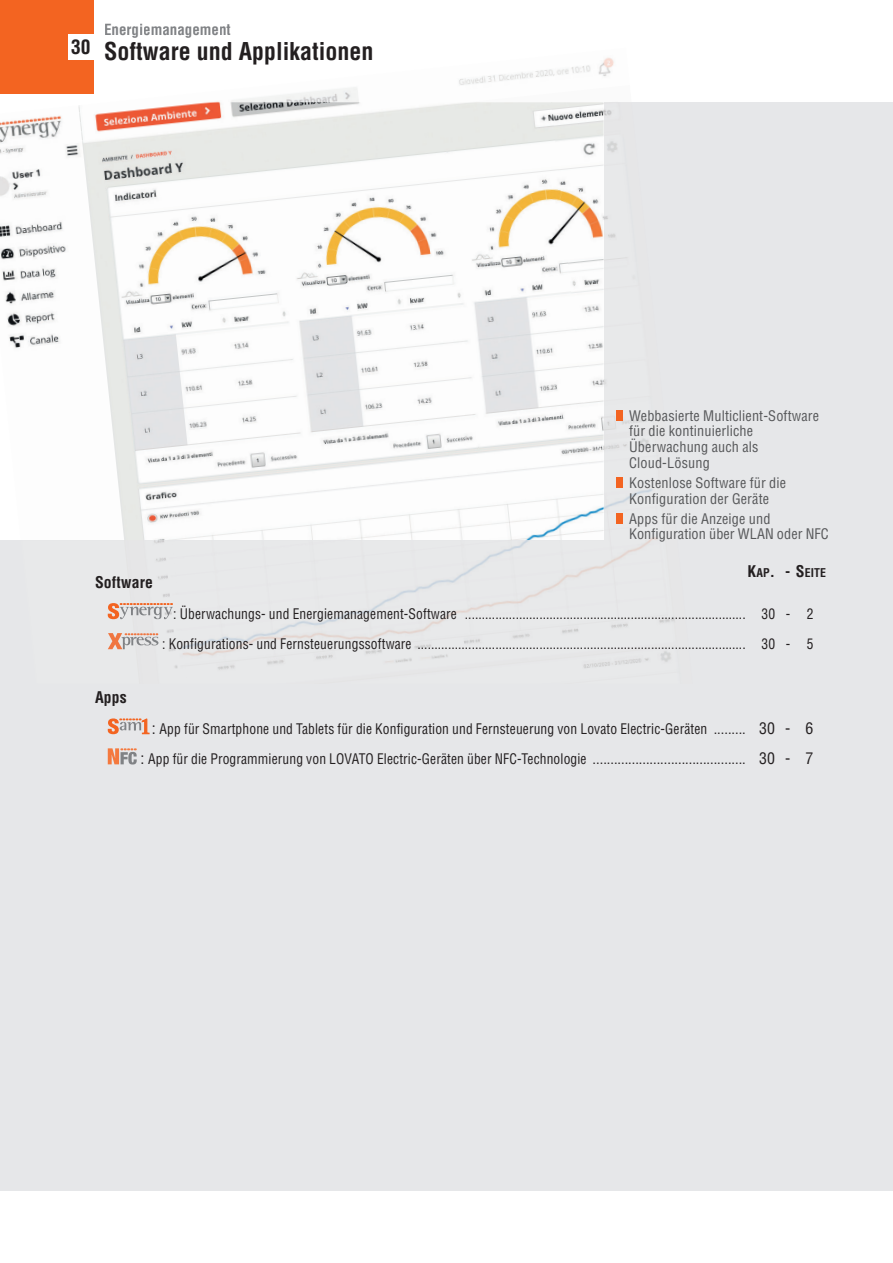
<style>
.page{position:relative;width:893px;height:1263px;background:#fff}
.page>*{position:absolute;margin:0;border:0;box-sizing:border-box;transform-origin:0 0}
.t1{font:700 condensed 24px "Helvetica";color:#231f20}
.t2{font:700 condensed 19.5px "Helvetica";color:#231f20}
.t3{font:700 condensed 15.75px "Helvetica";color:#231f20}
.t4{font:700 condensed 15px "Helvetica";color:#808285}
.t5{font:condensed 14.25px/30px "Helvetica";letter-spacing:.01em;color:#231f20;text-align:right;scale:.95 1}
.t6{font:condensed 14.25px/15.8px "Helvetica";letter-spacing:.01em;color:#57585a}
.t7{font:700 condensed 11.85px "Helvetica";color:#231f20}
.s1{font-size:15.75px}
</style>
<div class="page">
<div style="left:0;top:102px;width:893px;height:1088px;background:#e6e7e9"></div>
<img style="left:214px;top:57px;width:400px;height:45px">
<img style="left:188px;top:489px;width:487px;height:181px">
<img style="left:107px;top:540px;width:81px;height:128px">
<img style="left:604px;top:380px;width:45px;height:70px">
<img style="left:604px;top:110px;width:16px;height:150px">
<svg style="left:108px;top:603px;width:65px;height:16px"></svg>
<svg style="left:108px;top:633px;width:50px;height:16px"></svg>
<svg style="left:108px;top:718px;width:42px;height:17px"></svg>
<svg style="left:108px;top:748px;width:29px;height:17px"></svg>
<div style="left:0;top:0;width:94px;height:94px;background:#f36421"></div>
<div style="left:68px;top:34px;width:28px;height:26px;background:#fff"></div>
<img style="left:126px;top:154px;width:425px;height:386px">
<img style="left:551px;top:102px;width:53px;height:438px">
<img style="left:0;top:104px;width:126px;height:436px">
<img style="left:79px;top:102px;width:473px;height:52px">
<div style="left:616px;top:410px;width:7px;height:11px;background:#f36421"></div>
<div style="left:616px;top:477px;width:7px;height:11px;background:#f36421"></div>
<div style="left:616px;top:513px;width:7px;height:11px;background:#f36421"></div>
<h2 class="t2" style="left:71px;top:40px;width:21px">30</h2>
<p class="t4" style="left:104px;top:24px;width:128px">Energiemanagement</p>
<h1 class="t1" style="left:104px;top:42px;width:271px">Software und Applikationen</h1>
<p class="t3" style="left:95px;top:576px;width:59px">Software</p>
<p class="t6" style="left:629px;top:409px;width:191px">Webbasierte Multiclient-Software für die kontinuierliche<br>Überwachung auch als<br>Cloud-Lösung</p>
<p class="t6" style="left:629px;top:476px;width:158px">Kostenlose Software für die<br>Konfiguration der Geräte</p>
<p class="t6" style="left:629px;top:512px;width:201px">Apps für die Anzeige und<br>Konfiguration über WLAN oder NFC</p>
<p class="t7" style="left:747px;top:568px;width:80px"><span class="s1">K</span>AP<span class="s1">. - S</span>EITE</p>
<p class="t5" style="left:162px;top:600px;width:687px">: Überwachungs- und Energiemanagement-Software ................................................................................... 30 - 2<br>: Konfigurations- und Fernsteuerungssoftware ................................................................................................. 30 - 5</p>
<p class="t3" style="left:95px;top:691px;width:33px">Apps</p>
<p class="t5" style="left:141px;top:715px;width:710px"><span class="s1">:</span> App für Smartphone und Tablets für die Konfiguration und Fernsteuerung von Lovato Electric-Geräten ......... <span class="s1">30 - 6<br>:</span> App für die Programmierung von LOVATO Electric-Geräten über NFC-Technologie ........................................... <span class="s1">30 - 7</span></p>
</div>
